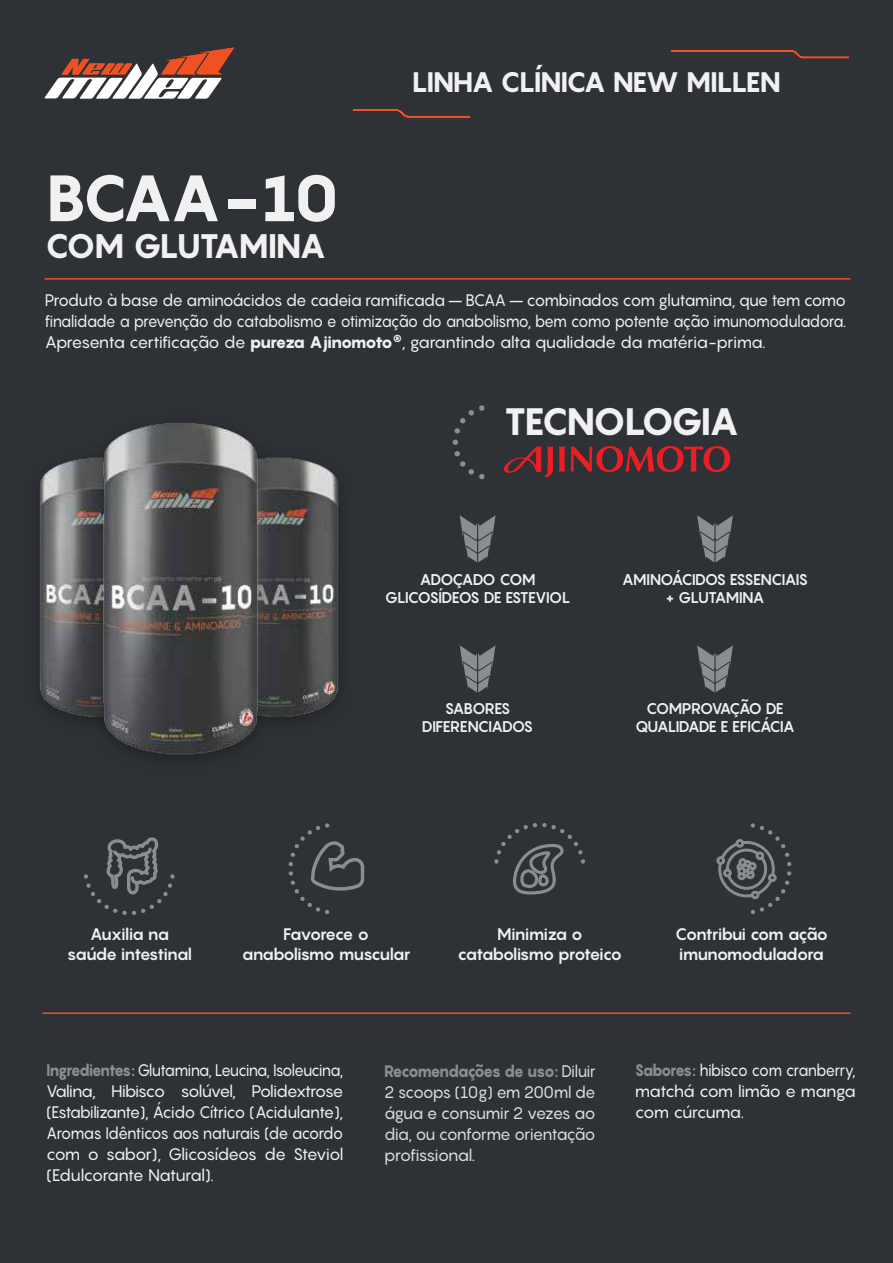
<style>
.page{position:relative;width:893px;height:1263px;background:#2e3136}
.page>*{position:absolute;margin:0;border:0;box-sizing:border-box;transform-origin:0 0}
.t1{font:800 64.5px "Pangram";letter-spacing:-.085em;color:#f1f1f2}
.t2{font:800 37.65px "Pangram";letter-spacing:-.075em;color:#f1f1f2}
.t3{font:800 33.6px "Pangram";letter-spacing:-.075em;color:#f1f1f2}
.t4{font:800 27.9px "Pangram";letter-spacing:-.06em;color:#f1f1f2}
.t5{font:16.5px/21px "Pangram";letter-spacing:-.05em;color:#f1f1f2;text-align:justify;scale:.95 1}
.t6{font:16.5px/21px "Pangram";letter-spacing:-.05em;color:#f1f1f2;text-align:justify;scale:.9 1}
.t7{font:700 16.5px/19.8px "Pangram";letter-spacing:-.08em;color:#f1f1f2;text-align:center}
.t8{font:16.5px/21px "Pangram";letter-spacing:-.06em;color:#dcddde;text-align:justify;scale:.92 1}
.t9{font:16.5px/21px "Pangram";letter-spacing:-.05em;color:#f1f1f2;text-align:justify;scale:.89 1}
.t10{font:700 15.3px/18.5px "Pangram";letter-spacing:-.065em;color:#f1f1f2;text-align:center}
.s1{font-weight:800}
.s2{font-weight:800;color:#8b8e90}
</style>
<div class="page">
<img style="left:280px;top:457px;width:58px;height:260px">
<img style="left:40px;top:459px;width:41px;height:258px">
<img style="left:81px;top:457px;width:199px;height:300px">
<img style="left:97px;top:423px;width:167px;height:332px">
<svg style="left:352px;top:109px;width:119px;height:9px"></svg>
<svg style="left:671px;top:50px;width:178px;height:9px"></svg>
<hr style="left:45px;top:278px;width:805px;height:2px;background:#f05123">
<hr style="left:43px;top:1012px;width:807px;height:2px;background:#f05123">
<svg style="left:460px;top:515px;width:36px;height:47px"></svg>
<svg style="left:697px;top:515px;width:36px;height:47px"></svg>
<svg style="left:460px;top:645px;width:36px;height:47px"></svg>
<svg style="left:697px;top:645px;width:36px;height:47px"></svg>
<svg style="left:45px;top:47px;width:189px;height:52px"></svg>
<svg style="left:454px;top:451px;width:31px;height:28px"></svg>
<svg style="left:453px;top:405px;width:32px;height:40px"></svg>
<svg style="left:559px;top:446px;width:171px;height:26px"></svg>
<svg style="left:504px;top:446px;width:49px;height:31px"></svg>
<svg style="left:289px;top:823px;width:76px;height:91px"></svg>
<svg style="left:84px;top:837px;width:91px;height:78px"></svg>
<svg style="left:494px;top:823px;width:91px;height:72px"></svg>
<svg style="left:716px;top:823px;width:75px;height:91px"></svg>
<h1 class="t1" style="left:45px;top:156px;width:295px">BCAA-10</h1>
<h3 class="t3" style="left:45px;top:224px;width:283px">COM GLUTAMINA</h3>
<h3 class="t4" style="left:411px;top:64px;width:371px">LINHA CLÍNICA NEW MILLEN</h3>
<p class="t5" style="left:45px;top:289px;width:845px">Produto à base de aminoácidos de cadeia ramificada – BCAA – combinados com glutamina, que tem como finalidade a prevenção do catabolismo e otimização do anabolismo, bem como potente ação imunomoduladora.<br>Apresenta certificação de <span class="s1">pureza Ajinomoto</span><sup>®</sup>, garantindo alta qualidade da matéria-prima.</p>
<h2 class="t2" style="left:504px;top:397px;width:237px">TECNOLOGIA</h2>
<p class="t10" style="left:385px;top:570px;width:187px">ADOÇADO COM<br>GLICOSÍDEOS DE ESTEVIOL</p>
<p class="t10" style="left:622px;top:570px;width:188px">AMINOÁCIDOS ESSENCIAIS + GLUTAMINA</p>
<p class="t10" style="left:422px;top:699px;width:113px">SABORES<br>DIFERENCIADOS</p>
<p class="t10" style="left:635px;top:699px;width:162px">COMPROVAÇÃO DE<br>QUALIDADE E EFICÁCIA</p>
<p class="t7" style="left:67px;top:924px;width:127px">Auxilia na saúde intestinal</p>
<p class="t7" style="left:242px;top:924px;width:170px">Favorece o anabolismo muscular</p>
<p class="t7" style="left:457px;top:924px;width:166px">Minimiza o catabolismo proteico</p>
<p class="t7" style="left:675px;top:924px;width:154px;text-align:left">Contribui com ação imunomoduladora</p>
<p class="t6" style="left:46px;top:1059px;width:332px"><span class="s2">Ingredientes:</span> Glutamina, Leucina, Isoleucina, Valina, Hibisco solúvel, Polidextrose (Estabilizante), Ácido Cítrico (Acidulante), Aromas Idênticos aos naturais (de acordo com o sabor), Glicosídeos de Steviol (Edulcorante Natural).</p>
<p class="t9" style="left:635px;top:1059px;width:250px"><span class="s2">Sabores:</span> hibisco com cranberry, matchá com limão e manga com cúrcuma.</p>
<p class="t8" style="left:384px;top:1060px;width:231px"><span class="s2">Recomendações de uso:</span> Diluir 2 scoops (10g) em 200ml de água e consumir 2 vezes ao dia, ou conforme orientação profissional.</p>
</div>
